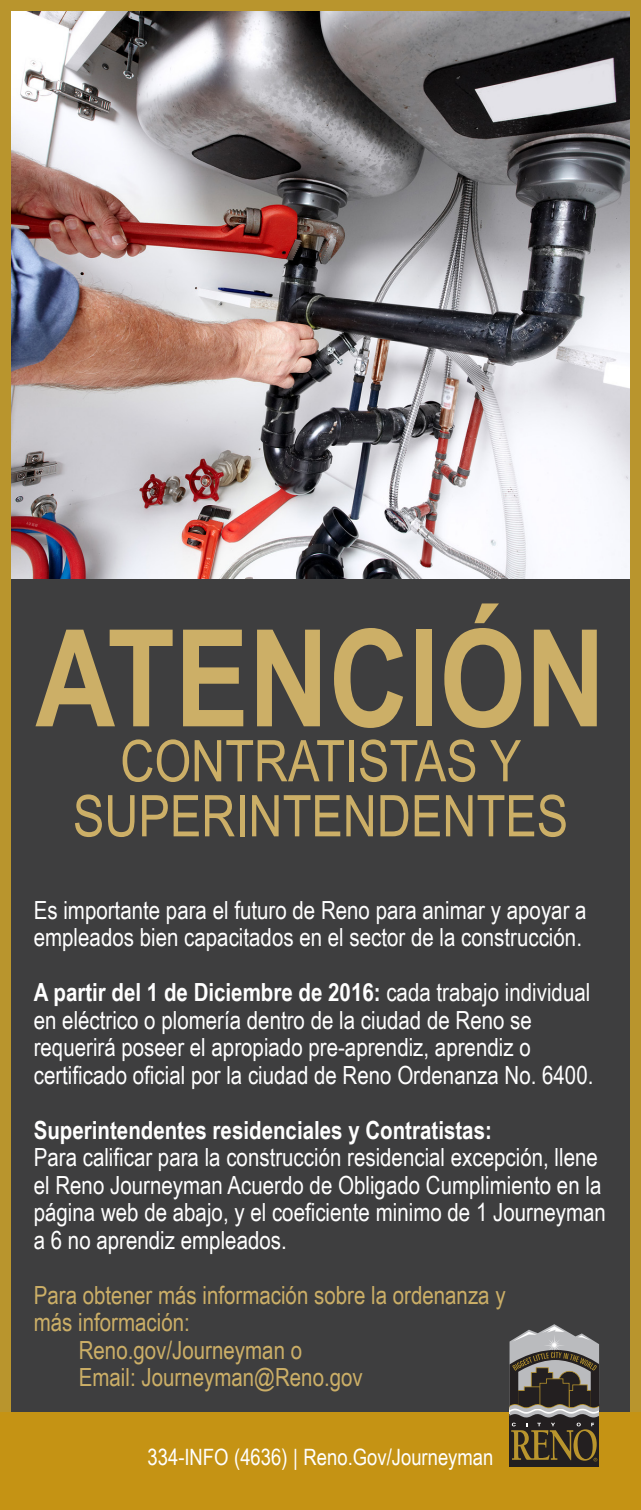
<style>
.page{position:relative;width:641px;height:1510px;background:#b9952d}
.page>*{position:absolute;margin:0;border:0;box-sizing:border-box;transform-origin:0 0}
.t1{font:700 135px "Arial Narrow";color:#ccaf67}
.t2{font:57.5px/55px "Arial Narrow";color:#ccaf67;text-align:center}
.t3{font:25px/27.5px "Arial Narrow";color:#fff}
.t4{font:25px "Arial Narrow";color:#ccaf67}
.t5{font:700 25px "Arial Narrow";color:#fff}
.t6{font:22.5px "Arial Narrow";color:#fff}
.s1{font-weight:700}
</style>
<div class="page">
<div style="left:11px;top:11px;width:619px;height:1499px;background:#3e3e3f"></div>
<div style="left:0;top:1421px;width:641px;height:89px;background:#c59314"></div>
<div style="left:0;top:1412px;width:641px;height:88px;background:#c59314"></div>
<div style="left:509px;top:1414px;width:90px;height:52px;background:#231f20"></div>
<svg style="left:509px;top:1324px;width:90px;height:137px"></svg>
<img style="left:11px;top:11px;width:619px;height:567px">
<p class="t1" style="left:35px;top:576px;width:571px">ATENCIÓN</p>
<p class="t2" style="left:73px;top:731px;width:497px">CONTRATISTAS Y<br>SUPERINTENDENTES</p>
<p class="t3" style="left:34px;top:895px;width:554px">Es importante para el futuro de Reno para animar y apoyar a empleados bien capacitados en el sector de la construcción.</p>
<p class="t3" style="left:34px;top:978px;width:561px"><span class="s1">A partir del 1 de Diciembre de 2016:</span> cada trabajo individual en eléctrico o plomería dentro de la ciudad de Reno se requerirá poseer el apropiado pre-aprendiz, aprendiz o certificado oficial por la ciudad de Reno Ordenanza No. 6400.</p>
<p class="t5" style="left:34px;top:1111px;width:460px">Superintendentes residenciales y Contratistas:</p>
<p class="t3" style="left:34px;top:1143px;width:574px">Para calificar para la construcción residencial excepción, llene el Reno Journeyman Acuerdo de Obligado Cumplimiento en la página web de abajo, y el coeficiente minimo de 1 Journeyman a 6 no aprendiz empleados.</p>
<p class="t4" style="left:34px;top:1276px;width:473px">Para obtener más información sobre la ordenanza y</p>
<p class="t4" style="left:34px;top:1304px;width:158px">más información:</p>
<p class="t4" style="left:79px;top:1331px;width:225px">Reno.gov/Journeyman o</p>
<p class="t4" style="left:79px;top:1359px;width:286px">Email: Journeyman@Reno.gov</p>
<p class="t6" style="left:148px;top:1440px;width:347px">334-INFO (4636) | Reno.Gov/Journeyman</p>
</div>
